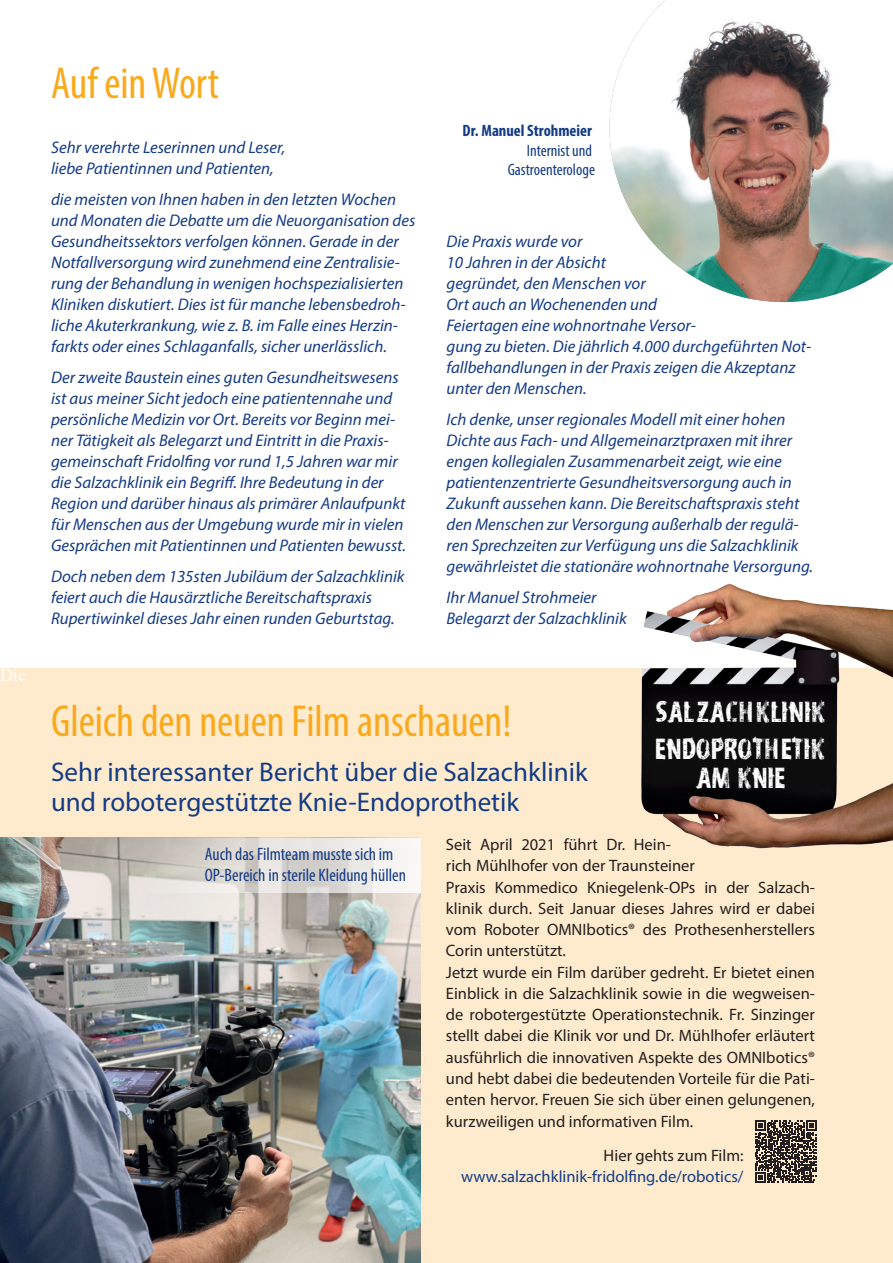
<style>
.page{position:relative;width:893px;height:1263px;background:#fff}
.page>*{position:absolute;margin:0;border:0;box-sizing:border-box;transform-origin:0 0}
.Überschrift{font:condensed 45px "Myriad Pro";color:#f9a91b}
.Anleser_NEU{font:27px/30px "Myriad Pro";color:#143b85}
.Arztbezeichnung_2022-4{font:25.5px/28.5px "vtksdistress";color:#fff;text-align:center}
.Bildtext{font:condensed 18px/21.3px "Myriad Pro";color:#143b85}
.t1{font:18px "Times New Roman";color:#fff}
.Grußwort{font:italic 16.8px/21px "Myriad Pro";color:#143b85}
.Fließtext{font:16.5px/21.3px "Myriad Pro";color:#231f20}
.Anleser_NEU-2{font:condensed 16.5px/19.8px "Myriad Pro";color:#143b85;text-align:right}
.Fließtext-2{font:16.5px "Myriad Pro";color:#143b85}
.s1{font-weight:700}
</style>
<div class="page">
<div style="left:0;top:669px;width:893px;height:594px;background:#feebcd"></div>
<img style="left:0;top:838px;width:421px;height:425px">
<img style="left:631px;top:584px;width:262px;height:265px">
<img style="left:609px;top:0;width:284px;height:302px">
<svg style="left:755px;top:1121px;width:61px;height:61px"></svg>
<svg style="left:128px;top:838px;width:293px;height:54px;background:#dedbd6"></svg>
<p class="t1" style="left:0;top:662px;width:27px">Die</p>
<p class="Überschrift" style="left:51px;top:55px;width:170px">Auf ein Wort</p>
<p class="Grußwort" style="left:51px;top:136px;width:236px">Sehr verehrte Leserinnen und Leser, liebe Patientinnen und Patienten,</p>
<p class="Grußwort" style="left:51px;top:188px;width:366px">die meisten von Ihnen haben in den letzten Wochen und Monaten die Debatte um die Neuorganisation des Gesundheitssektors verfolgen können. Gerade in der Notfallversorgung wird zunehmend eine Zentralisie&shy;rung der Behandlung in wenigen hochspezialisierten Kliniken diskutiert. Dies ist für manche lebensbedroh&shy;liche Akuterkrankung, wie z. B. im Falle eines Herzin&shy;farkts oder eines Schlaganfalls, sicher unerlässlich.</p>
<p class="Grußwort" style="left:51px;top:366px;width:357px">Der zweite Baustein eines guten Gesundheitswesens ist aus meiner Sicht jedoch eine patientennahe und persönliche Medizin vor Ort. Bereits vor Beginn mei&shy;ner Tätigkeit als Belegarzt und Eintritt in die Praxis&shy;gemeinschaft Fridolfing vor rund 1,5 Jahren war mir die Salzachklinik ein Begriff. Ihre Bedeutung in der Region und darüber hinaus als primärer Anlaufpunkt für Menschen aus der Umgebung wurde mir in vielen Gesprächen mit Patientinnen und Patienten bewusst.</p>
<p class="Grußwort" style="left:51px;top:565px;width:355px">Doch neben dem 135sten Jubiläum der Salzachklinik feiert auch die Hausärztliche Bereitschaftspraxis<br>Rupertiwinkel dieses Jahr einen runden Geburtstag.</p>
<p class="Anleser_NEU-2" style="left:463px;top:120px;width:134px"><span class="s1">Dr. Manuel Strohmeier<br></span>Internist und<br>Gastroenterologe</p>
<p class="Grußwort" style="left:446px;top:230px;width:366px">Die Praxis wurde vor<br>10 Jahren in der Absicht<br>gegründet, den Menschen vor<br>Ort auch an Wochenenden und<br>Feiertagen eine wohnortnahe Versor-<br>gung zu bieten. Die jährlich 4.000 durchgeführten Not&shy;fallbehandlungen in der Praxis zeigen die Akzeptanz unter den Menschen.</p>
<p class="Grußwort" style="left:446px;top:408px;width:368px">Ich denke, unser regionales Modell mit einer hohen Dichte aus Fach- und Allgemeinarztpraxen mit ihrer engen kollegialen Zusammenarbeit zeigt, wie eine patientenzentrierte Gesundheitsversorgung auch in Zukunft aussehen kann. Die Bereitschaftspraxis steht den Menschen zur Versorgung außerhalb der regulä&shy;ren Sprechzeiten zur Verfügung uns die Salzachklinik gewährleistet die stationäre wohnortnahe Versorgung.</p>
<p class="Grußwort" style="left:446px;top:586px;width:182px">Ihr Manuel Strohmeier<br>Belegarzt der Salzachklinik</p>
<p class="Arztbezeichnung_2022-4" style="left:655px;top:698px;width:172px">Salzachklinik</p>
<p class="Arztbezeichnung_2022-4" style="left:656px;top:735px;width:171px">Endoprothetik am Knie</p>
<p class="Überschrift" style="left:51px;top:694px;width:462px">Gleich den neuen Film anschauen!</p>
<p class="Anleser_NEU" style="left:51px;top:757px;width:538px">Sehr interessanter Bericht über die Salzachklinik und robotergestützte Knie-Endoprothetik</p>
<p class="Fließtext" style="left:446px;top:834px;width:371px">Seit April 2021 führt Dr. Hein-<br>rich Mühlhofer von der Traunsteiner<br>Praxis Kommedico Kniegelenk-OPs in der Salzach&shy;klinik durch. Seit Januar dieses Jahres wird er dabei vom Roboter OMNIbotics® des Prothesenherstellers Corin unterstützt.</p>
<p class="Fließtext" style="left:446px;top:961px;width:371px;text-align:justify">Jetzt wurde ein Film darüber gedreht. Er bietet einen Einblick in die Salzachklinik sowie in die wegweisen&shy;de robotergestützte Operationstechnik. Fr. Sinzinger stellt dabei die Klinik vor und Dr. Mühlhofer erläutert ausführlich die innovativen Aspekte des OMNIbotics® und hebt dabei die bedeutenden Vorteile für die Pati&shy;enten hervor. Freuen Sie sich über einen gelungenen, kurzweiligen und informativen Film.</p>
<p class="Fließtext" style="left:604px;top:1144px;width:141px">Hier gehts zum Film:</p>
<p class="Fließtext-2" style="left:461px;top:1166px;width:284px">www.salzachklinik-fridolfing.de/robotics/</p>
<p class="Bildtext" style="left:205px;top:843px;width:203px">Auch das Filmteam musste sich im<br>OP-Bereich in sterile Kleidung hüllen</p>
</div>
